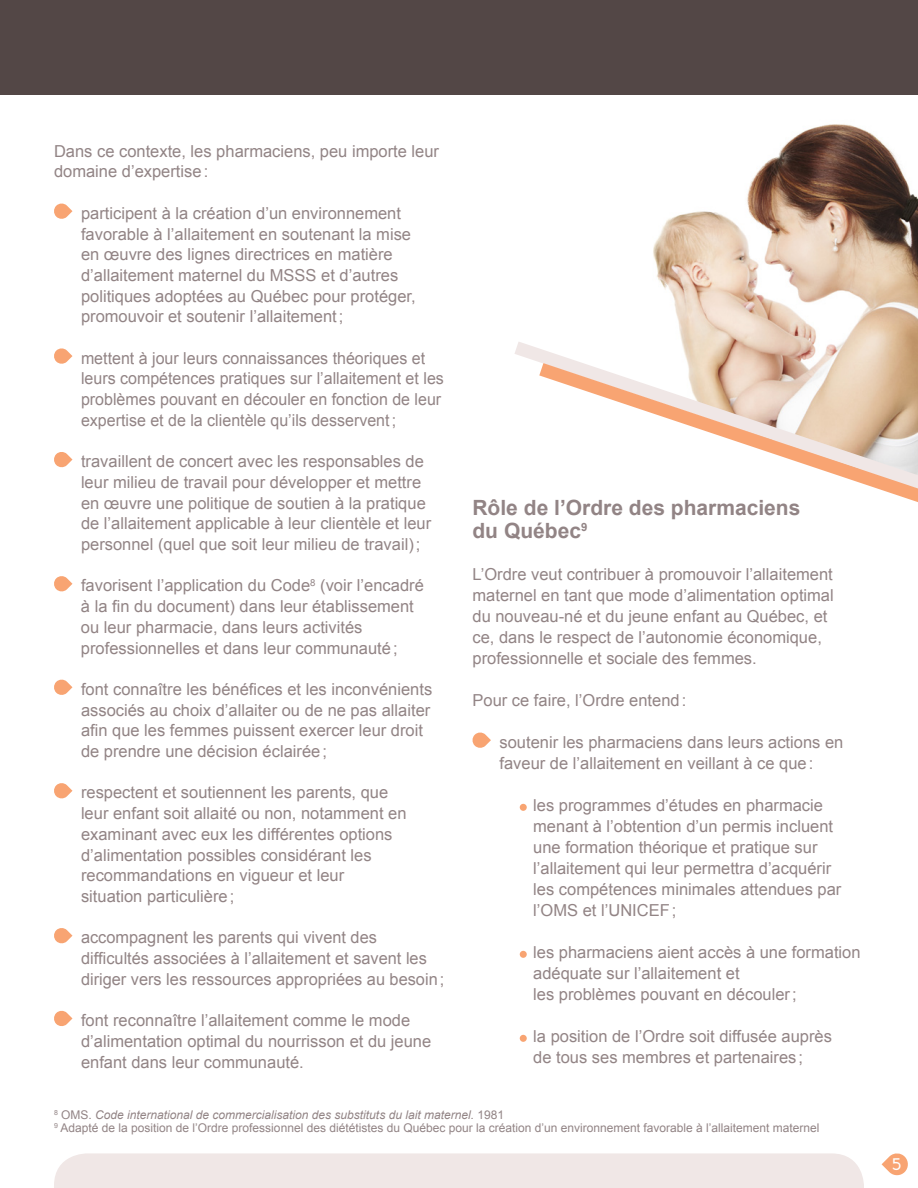
<style>
.page{position:relative;width:918px;height:1188px;background:#fff}
.page>*{position:absolute;margin:0;border:0;box-sizing:border-box;transform-origin:0 0}
.t1{font:700 21px/22.5px "Arial";color:#928485}
.t2{font:700 18px "Bellota";color:#fff}
.t3{font:16.5px/20.7px "Arial";color:#928485}
.t4{font:12px/13.5px "Arial";color:#928485}
.s1{font-style:italic}
</style>
<div class="page">
<svg style="left:882px;top:1153px;width:26px;height:23px"></svg>
<div style="left:54px;top:1153px;width:810px;height:35px;background:#f0e7e6"></div>
<svg style="left:54px;top:203px;width:18px;height:16px"></svg>
<svg style="left:54px;top:348px;width:18px;height:16px"></svg>
<svg style="left:54px;top:452px;width:18px;height:16px"></svg>
<svg style="left:54px;top:576px;width:18px;height:16px"></svg>
<svg style="left:54px;top:679px;width:18px;height:16px"></svg>
<svg style="left:54px;top:783px;width:18px;height:16px"></svg>
<svg style="left:54px;top:928px;width:18px;height:16px"></svg>
<svg style="left:54px;top:1010px;width:18px;height:16px"></svg>
<svg style="left:472px;top:732px;width:19px;height:16px"></svg>
<div style="left:520px;top:804px;width:7px;height:7px;background:#f8a472;border-radius:50%"></div>
<div style="left:520px;top:951px;width:7px;height:7px;background:#f8a472;border-radius:50%"></div>
<div style="left:520px;top:1035px;width:7px;height:7px;background:#f8a472;border-radius:50%"></div>
<div style="left:0;top:0;width:918px;height:94px;background:#534746"></div>
<img style="left:653px;top:124px;width:265px;height:218px">
<svg style="left:515px;top:342px;width:403px;height:21px"></svg>
<svg style="left:539px;top:363px;width:379px;height:139px"></svg>
<p class="t3" style="left:54px;top:141px;width:387px">Dans ce contexte, les pharmaciens, peu importe leur domaine d’expertise:</p>
<p class="t3" style="left:81px;top:203px;width:336px">participent à la création d’un environnement favorable à l’allaitement en soutenant la mise en œuvre des lignes directrices en matière d’allaitement maternel du MSSS et d’autres politiques adoptées au Québec pour protéger, promouvoir et soutenir l’allaitement;</p>
<p class="t3" style="left:81px;top:348px;width:364px">mettent à jour leurs connaissances théoriques et leurs compétences pratiques sur l’allaitement et les problèmes pouvant en découler en fonction de leur expertise et de la clientèle qu’ils desservent;</p>
<p class="t3" style="left:81px;top:451px;width:352px">travaillent de concert avec les responsables de leur milieu de travail pour développer et mettre en œuvre une politique de soutien à la pratique de l’allaitement applicable à leur clientèle et leur personnel (quel que soit leur milieu de travail);</p>
<p class="t3" style="left:81px;top:575px;width:344px">favorisent l’application du Code<sup>8</sup> (voir l’encadré à la fin du document) dans leur établissement ou leur pharmacie, dans leurs activités professionnelles et dans leur communauté;</p>
<p class="t3" style="left:81px;top:679px;width:353px">font connaître les bénéfices et les inconvénients associés au choix d’allaiter ou de ne pas allaiter afin que les femmes puissent exercer leur droit de prendre une décision éclairée;</p>
<p class="t3" style="left:81px;top:782px;width:327px">respectent et soutiennent les parents, que leur enfant soit allaité ou non, notamment en examinant avec eux les différentes options d’alimentation possibles considérant les recommandations en vigueur et leur situation particulière;</p>
<p class="t3" style="left:81px;top:927px;width:365px">accompagnent les parents qui vivent des difficultés associées à l’allaitement et savent les diriger vers les ressources appropriées au besoin;</p>
<p class="t3" style="left:81px;top:1010px;width:352px">font reconnaître l’allaitement comme le mode d’alimentation optimal du nourrisson et du jeune enfant dans leur communauté.</p>
<p class="t1" style="left:472px;top:497px;width:329px">Rôle de l’Ordre des pharmaciens du Québec<sup>9</sup></p>
<p class="t3" style="left:472px;top:564px;width:363px">L’Ordre veut contribuer à promouvoir l’allaitement maternel en tant que mode d’alimentation optimal du nouveau-né et du jeune enfant au Québec, et ce, dans le respect de l’autonomie économique, professionnelle et sociale des femmes.</p>
<p class="t3" style="left:472px;top:690px;width:215px">Pour ce faire, l’Ordre entend:</p>
<p class="t3" style="left:500px;top:732px;width:345px">soutenir les pharmaciens dans leurs actions en faveur de l’allaitement en veillant à ce que:</p>
<p class="t3" style="left:533px;top:795px;width:310px">les programmes d’études en pharmacie menant à l’obtention d’un permis incluent une formation théorique et pratique sur l’allaitement qui leur permettra d’acquérir les compétences minimales attendues par l’OMS et l’UNICEF;</p>
<p class="t3" style="left:533px;top:942px;width:329px">les pharmaciens aient accès à une formation adéquate sur l’allaitement et<br>les problèmes pouvant en découler;</p>
<p class="t3" style="left:533px;top:1026px;width:300px">la position de l’Ordre soit diffusée auprès de tous ses membres et partenaires ;</p>
<p class="t4" style="left:54px;top:1108px;width:767px"><sup>8</sup> OMS. <span class="s1">Code international de commercialisation des substituts du lait maternel.</span> 1981<br><sup>9</sup> Adapté de la position de l’Ordre professionnel des diététistes du Québec pour la création d’un environnement favorable à l’allaitement maternel</p>
<p class="t2" style="left:892px;top:1150px;width:11px">5</p>
</div>
